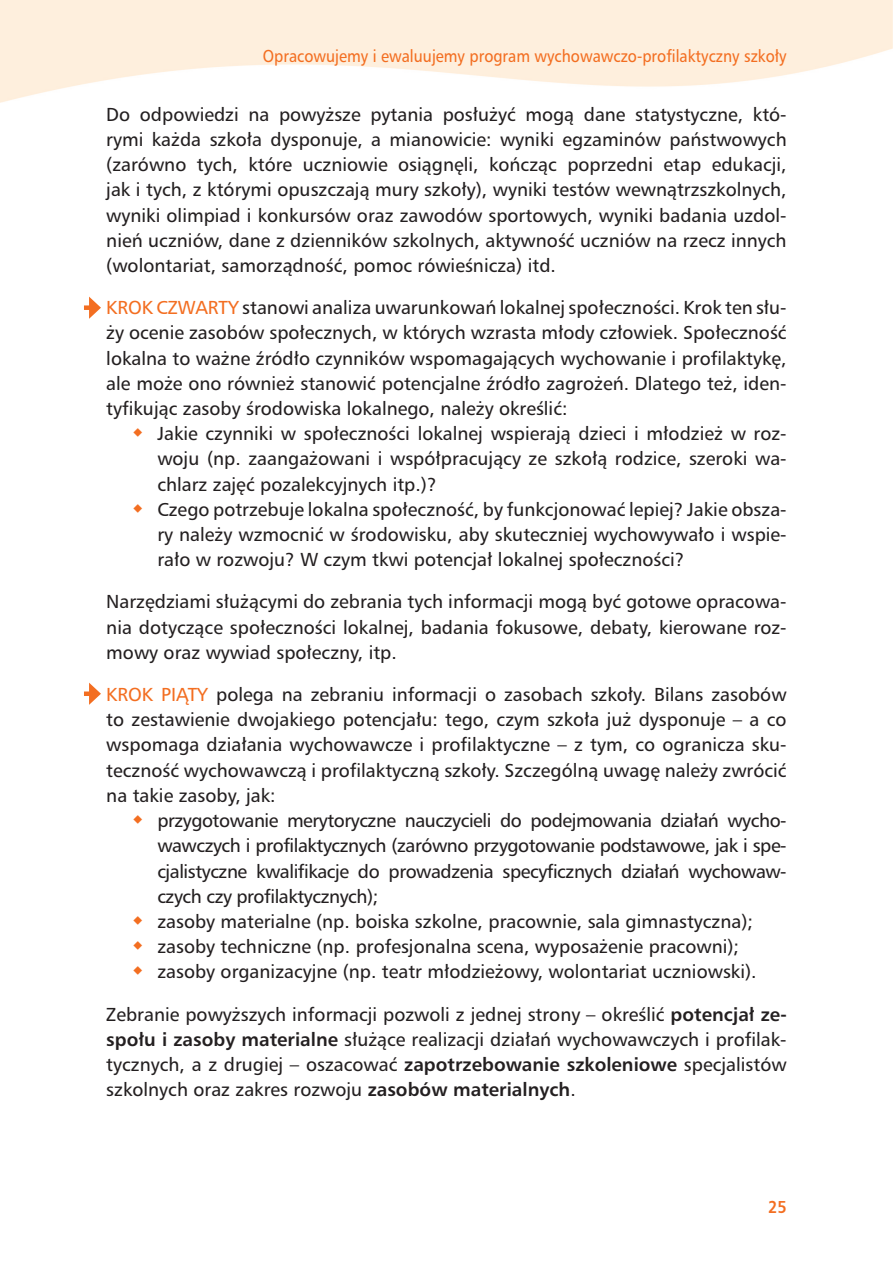
<style>
.page{position:relative;width:893px;height:1263px;background:#fff}
.page>*{position:absolute;margin:0;border:0;box-sizing:border-box;transform-origin:0 0}
.t1{font:18px/25.2px "Humnst 777 PL";color:#231f20;text-align:justify}
.t2{font:16.5px "Humnst 777 PL";color:#f36e21;scale:.9 1}
.t3{font:700 16.5px "Humnst 777 PL";color:#f36e21;scale:.9 1}
.s1{color:#f36e21}
.s2{font-weight:700}
</style>
<div class="page">
<div style="left:84px;top:305px;width:9px;height:5px;background:#f36e21"></div>
<svg style="left:89px;top:297px;width:12px;height:22px"></svg>
<div style="left:84px;top:691px;width:9px;height:5px;background:#f36e21"></div>
<svg style="left:89px;top:683px;width:12px;height:22px"></svg>
<p class="t2" style="left:263px;top:45px;width:584px">Opracowujemy i ewaluujemy program wychowawczo-profilaktyczny szkoły</p>
<p class="t1" style="left:106px;top:101px;width:682px">Do odpowiedzi na powyższe pytania posłużyć mogą dane statystyczne, któ&shy;rymi każda szkoła dysponuje, a mianowicie: wyniki egzaminów państwowych (zarówno tych, które uczniowie osiągnęli, kończąc poprzedni etap edukacji, jak i tych, z którymi opuszczają mury szkoły), wyniki testów wewnątrzszkolnych, wyniki olimpiad i konkursów oraz zawodów sportowych, wyniki badania uzdol&shy;nień uczniów, dane z dzienników szkolnych, aktywność uczniów na rzecz innych (wolontariat, samorządność, pomoc rówieśnicza) itd.</p>
<p class="t1" style="left:106px;top:295px;width:682px"><span class="s1">KROK CZWARTY</span> stanowi analiza uwarunkowań lokalnej społeczności. Krok ten słu&shy;ży ocenie zasobów społecznych, w których wzrasta młody człowiek. Społeczność lokalna to ważne źródło czynników wspomagających wychowanie i profilaktykę, ale może ono również stanowić potencjalne źródło zagrożeń. Dlatego też, iden&shy;tyfikując zasoby środowiska lokalnego, należy określić:</p>
<p class="t1" style="left:157px;top:421px;width:631px">Jakie czynniki w społeczności lokalnej wspierają dzieci i młodzież w roz&shy;woju (np. zaangażowani i współpracujący ze szkołą rodzice, szeroki wa&shy;chlarz zajęć pozalekcyjnych itp.)?</p>
<p class="t1" style="left:157px;top:496px;width:631px">Czego potrzebuje lokalna społeczność, by funkcjonować lepiej? Jakie obsza&shy;ry należy wzmocnić w środowisku, aby skuteczniej wychowywało i wspie&shy;rało w rozwoju? W czym tkwi potencjał lokalnej społeczności?</p>
<p class="t1" style="left:106px;top:589px;width:682px">Narzędziami służącymi do zebrania tych informacji mogą być gotowe opracowa&shy;nia dotyczące społeczności lokalnej, badania fokusowe, debaty, kierowane roz&shy;mowy oraz wywiad społeczny, itp.</p>
<p class="t1" style="left:106px;top:681px;width:682px"><span class="s1">KROK PIĄTY</span> polega na zebraniu informacji o zasobach szkoły. Bilans zasobów to zestawienie dwojakiego potencjału: tego, czym szkoła już dysponuje – a co wspomaga działania wychowawcze i profilaktyczne – z tym, co ogranicza sku&shy;teczność wychowawczą i profilaktyczną szkoły. Szczególną uwagę należy zwrócić na takie zasoby, jak:</p>
<p class="t1" style="left:157px;top:807px;width:631px">przygotowanie merytoryczne nauczycieli do podejmowania działań wycho&shy;wawczych i profilaktycznych (zarówno przygotowanie podstawowe, jak i spe&shy;cjalistyczne kwalifikacje do prowadzenia specyficznych działań wychowaw&shy;czych czy profilaktycznych);</p>
<p class="t1" style="left:157px;top:908px;width:597px">zasoby materialne (np. boiska szkolne, pracownie, sala gimnastyczna);</p>
<p class="t1" style="left:157px;top:933px;width:583px">zasoby techniczne (np. profesjonalna scena, wyposażenie pracowni);</p>
<p class="t1" style="left:157px;top:959px;width:601px">zasoby organizacyjne (np. teatr młodzieżowy, wolontariat uczniowski).</p>
<p class="t1" style="left:106px;top:1001px;width:682px">Zebranie powyższych informacji pozwoli z jednej strony – określić <span class="s2">potencjał ze&shy;społu i zasoby materialne</span> służące realizacji działań wychowawczych i profilak&shy;tycznych, a z drugiej – oszacować <span class="s2">zapotrzebowanie szkoleniowe</span> specjalistów szkolnych oraz zakres rozwoju <span class="s2">zasobów materialnych</span>.</p>
<p class="t3" style="left:768px;top:1195px;width:22px">25</p>
</div>
